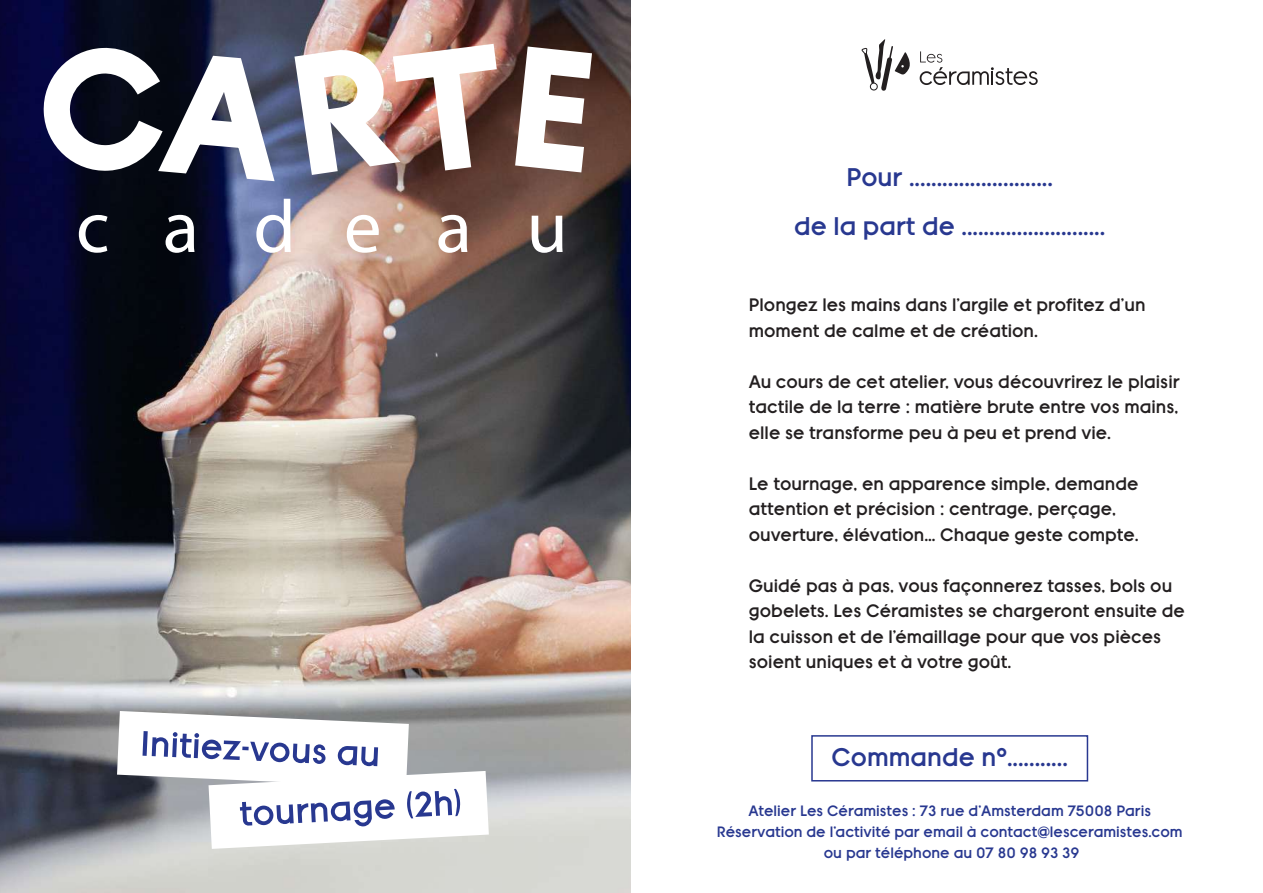
<style>
.page{position:relative;width:1263px;height:893px;background:#fff}
.page>*{position:absolute;margin:0;border:0;box-sizing:border-box;transform-origin:0 0}
.t1{font:700 25.5px/49.5px "Banks Miles Single Line";color:#283890;text-align:center}
.t2{font:700 18px/25.5px "Banks Miles Single Line";color:#231f20}
.t3{font:700 15px/21px "Banks Miles Single Line";color:#283890;text-align:center}
</style>
<div class="page">
<img style="left:0;top:0;width:631px;height:893px">
<svg style="left:38px;top:43px;width:241px;height:143px"></svg>
<img style="left:290px;top:40px;width:211px;height:139px">
<svg style="left:511px;top:42px;width:85px;height:135px"></svg>
<svg style="left:79px;top:215px;width:28px;height:38px"></svg>
<svg style="left:166px;top:215px;width:28px;height:38px"></svg>
<svg style="left:256px;top:199px;width:35px;height:54px"></svg>
<svg style="left:347px;top:215px;width:32px;height:38px"></svg>
<svg style="left:438px;top:215px;width:29px;height:38px"></svg>
<svg style="left:532px;top:216px;width:31px;height:37px"></svg>
<svg style="left:117px;top:711px;width:372px;height:138px"></svg>
<div style="left:811px;top:735px;width:277px;height:46px;border:2px solid #283890"></div>
<svg style="left:861px;top:39px;width:49px;height:52px"></svg>
<svg style="left:920px;top:51px;width:118px;height:34px"></svg>
<h1 class="t1" style="left:794px;top:151px;width:313px">Pour ..........................<br>de la part de ..........................</h1>
<p class="t2" style="left:749px;top:291px;width:398px">Plongez les mains dans l’argile et profitez d’un moment de calme et de création.</p>
<p class="t2" style="left:749px;top:368px;width:432px;text-align:justify">Au cours de cet atelier, vous découvrirez le plaisir tactile de la terre : matière brute entre vos mains, elle se transforme peu à peu et prend vie.</p>
<p class="t2" style="left:749px;top:470px;width:391px">Le tournage, en apparence simple, demande attention et précision : centrage, perçage, ouverture, élévation… Chaque geste compte.</p>
<p class="t2" style="left:749px;top:572px;width:438px">Guidé pas à pas, vous façonnerez tasses, bols ou gobelets. Les Céramistes se chargeront ensuite de la cuisson et de l’émaillage pour que vos pièces soient uniques et à votre goût.</p>
<h1 class="t1" style="left:831px;top:731px;width:238px">Commande n°...........</h1>
<p class="t3" style="left:717px;top:800px;width:467px">Atelier Les Céramistes : 73 rue d’Amsterdam 75008 Paris<br>Réservation de l’activité par email à contact@lesceramistes.com ou par téléphone au 07 80 98 93 39</p>
</div>
